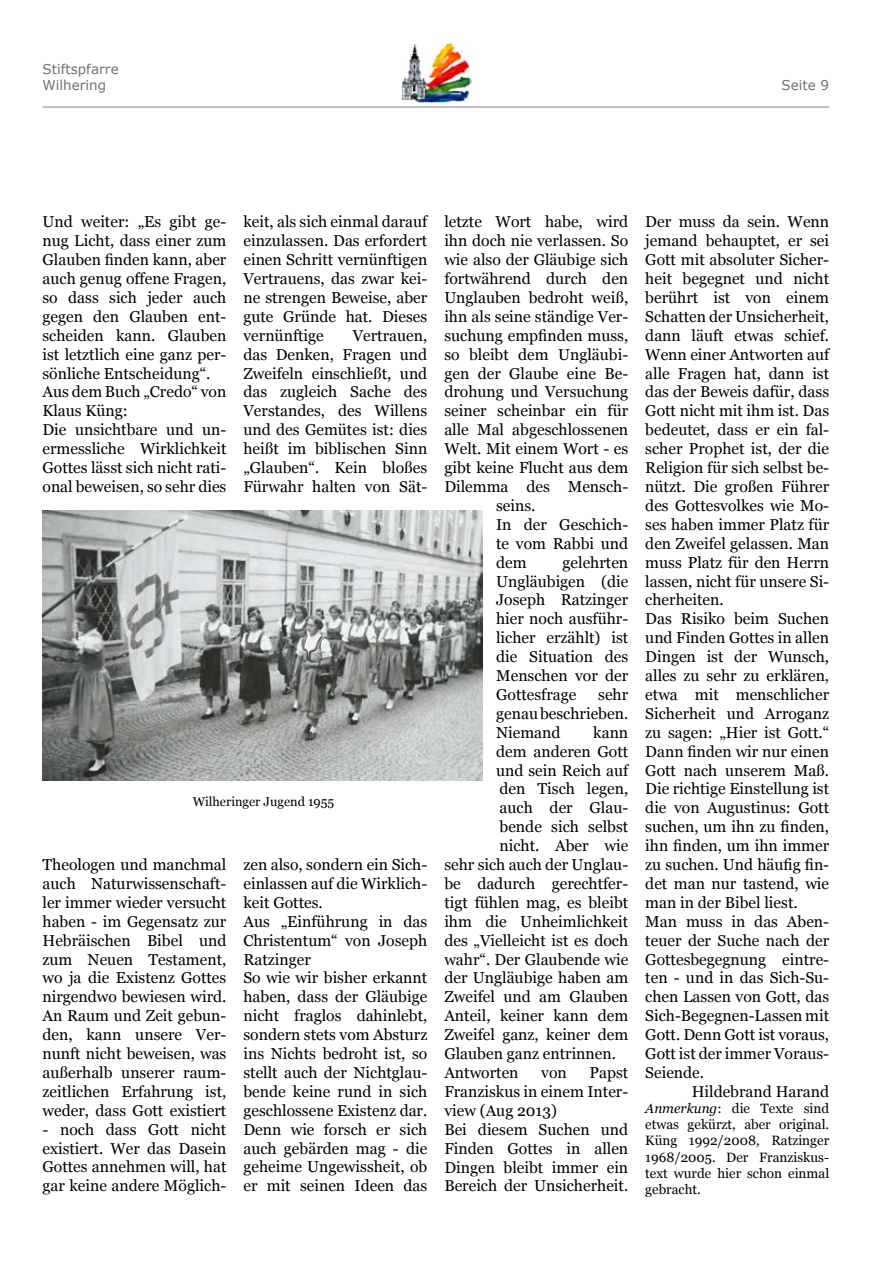
<style>
.page{position:relative;width:893px;height:1263px;background:#fff}
.page>*{position:absolute;margin:0;border:0;box-sizing:border-box;transform-origin:0 0}
.t1{font:15.75px/18.9px "Georgia";color:#000;text-align:justify}
.t2{font:13.5px/16.2px "Georgia";color:#000;text-align:justify}
.t3{font:13.5px/16.2px "Verdana";color:#707173}
.t4{font:12.75px "Georgia";color:#000}
.s1{font-style:italic}
</style>
<div class="page">
<hr style="left:43px;top:107px;width:786px;height:1px;background:#000">
<img style="left:402px;top:43px;width:69px;height:60px">
<img style="left:43px;top:511px;width:439px;height:270px">
<p class="t3" style="left:43px;top:61px;width:78px">Stiftspfarre<br>Wilhering</p>
<p class="t3" style="left:781px;top:77px;width:49px">Seite 9</p>
<p class="t1" style="left:43px;top:213px;width:185px;text-align:left">Und weiter: „Es gibt ge&shy;nug Licht, dass einer zum<br>Glauben finden kann, aber auch genug offene Fragen, so dass sich jeder auch gegen den Glauben ent&shy;scheiden kann. Glauben ist letztlich eine ganz per&shy;sönliche Entscheidung“.<br>Aus dem Buch „Credo“ von<br>Klaus Küng:<br>Die unsichtbare und un&shy;ermessliche Wirklichkeit<br>Gottes lässt sich nicht rati&shy;onal beweisen, so sehr dies</p>
<p class="t1" style="left:243px;top:213px;width:185px">keit, als sich einmal darauf einzulassen. Das erfordert einen Schritt vernünftigen Vertrauens, das zwar kei&shy;ne strengen Beweise, aber gute Gründe hat. Dieses vernünftige</p>
<p class="t1" style="left:243px;top:326px;width:185px;text-indent:109px">Vertrauen, das Denken, Fragen und Zweifeln einschließt, und das zugleich Sache des Verstandes, des Willens und des Gemütes ist: dies heißt im biblischen Sinn „Glauben“. Kein bloßes Fürwahr halten von Sät-</p>
<p class="t4" style="left:193px;top:794px;width:143px">Wilheringer Jugend 1955</p>
<p class="t1" style="left:43px;top:855px;width:185px">Theologen und manchmal auch Naturwissenschaft&shy;ler immer wieder versucht haben - im Gegensatz zur Hebräischen Bibel und zum Neuen Testament, wo ja die Existenz Gottes nirgendwo bewiesen wird.<br>An Raum und Zeit gebun&shy;den, kann unsere Ver&shy;nunft nicht beweisen, was außerhalb unserer raum&shy;zeitlichen Erfahrung ist, weder, dass Gott existiert</p>
<p class="t1" style="left:43px;top:1120px;width:185px">- noch dass Gott nicht existiert. Wer das Dasein Gottes annehmen will, hat gar keine andere Möglich-</p>
<p class="t1" style="left:243px;top:855px;width:185px;text-align:left">zen also, sondern ein Sich&shy;einlassen auf die Wirklich&shy;keit Gottes.<br>Aus „Einführung in das<br>Christentum“ von Joseph<br>Ratzinger<br>So wie wir bisher erkannt haben, dass der Gläubige nicht fraglos dahinlebt, sondern stets vom Absturz ins Nichts bedroht ist, so stellt auch der Nichtglau&shy;bende keine rund in sich geschlossene Existenz dar.<br>Denn wie forsch er sich auch gebärden mag - die geheime Ungewissheit, ob er mit seinen Ideen das</p>
<p class="t1" style="left:444px;top:213px;width:185px">letzte Wort habe, wird</p>
<p class="t1" style="left:444px;top:232px;width:185px">ihn doch nie verlassen. So</p>
<p class="t1" style="left:444px;top:251px;width:185px">wie also der Gläubige sich</p>
<p class="t1" style="left:444px;top:270px;width:185px">fortwährend durch den</p>
<p class="t1" style="left:444px;top:288px;width:185px">Unglauben bedroht weiß,</p>
<p class="t1" style="left:444px;top:307px;width:185px">ihn als seine ständige Ver-</p>
<p class="t1" style="left:444px;top:326px;width:185px">suchung empfinden muss,</p>
<p class="t1" style="left:444px;top:345px;width:185px">so bleibt dem Ungläubi-</p>
<p class="t1" style="left:444px;top:364px;width:185px">gen der Glaube eine Be-</p>
<p class="t1" style="left:444px;top:383px;width:185px">drohung und Versuchung</p>
<p class="t1" style="left:444px;top:402px;width:185px">seiner scheinbar ein für</p>
<p class="t1" style="left:444px;top:421px;width:185px">alle Mal abgeschlossenen</p>
<p class="t1" style="left:444px;top:440px;width:185px">Welt. Mit einem Wort - es</p>
<p class="t1" style="left:444px;top:459px;width:185px">gibt keine Flucht aus dem</p>
<p class="t1" style="left:444px;top:477px;width:185px">Dilemma des Mensch-</p>
<p class="t1" style="left:496px;top:496px;width:41px">seins.</p>
<p class="t1" style="left:496px;top:515px;width:134px">In der Geschich-</p>
<p class="t1" style="left:496px;top:534px;width:134px">te vom Rabbi und</p>
<p class="t1" style="left:496px;top:553px;width:32px">dem</p>
<p class="t1" style="left:496px;top:553px;width:134px;text-indent:66px">gelehrten Ungläubigen (die Joseph Ratzinger hier noch ausführ&shy;licher erzählt) ist die Situation des Menschen vor der Gottesfrage</p>
<p class="t1" style="left:496px;top:685px;width:134px;text-indent:102px">sehr genau beschrieben.<br>Niemand</p>
<p class="t1" style="left:593px;top:723px;width:36px">kann</p>
<p class="t1" style="left:496px;top:742px;width:134px">dem anderen Gott</p>
<p class="t1" style="left:496px;top:761px;width:134px">und sein Reich auf</p>
<p class="t1" style="left:500px;top:780px;width:130px">den Tisch legen,</p>
<p class="t1" style="left:500px;top:799px;width:130px">auch der Glau-</p>
<p class="t1" style="left:500px;top:818px;width:130px">bende sich selbst</p>
<p class="t1" style="left:500px;top:837px;width:130px">nicht. Aber wie</p>
<p class="t1" style="left:444px;top:855px;width:185px">sehr sich auch der Unglau-</p>
<p class="t1" style="left:444px;top:874px;width:185px">be dadurch gerechtfer-</p>
<p class="t1" style="left:444px;top:893px;width:185px">tigt fühlen mag, es bleibt</p>
<p class="t1" style="left:444px;top:912px;width:185px">ihm die Unheimlichkeit</p>
<p class="t1" style="left:444px;top:931px;width:185px">des „Vielleicht ist es doch</p>
<p class="t1" style="left:444px;top:950px;width:185px">wahr“. Der Glaubende wie</p>
<p class="t1" style="left:444px;top:969px;width:185px">der Ungläubige haben am</p>
<p class="t1" style="left:444px;top:988px;width:185px">Zweifel und am Glauben</p>
<p class="t1" style="left:444px;top:1007px;width:185px">Anteil, keiner kann dem</p>
<p class="t1" style="left:444px;top:1026px;width:185px">Zweifel ganz, keiner dem</p>
<p class="t1" style="left:444px;top:1044px;width:173px">Glauben ganz entrinnen.</p>
<p class="t1" style="left:444px;top:1063px;width:76px">Antworten</p>
<p class="t1" style="left:541px;top:1063px;width:27px">von</p>
<p class="t1" style="left:444px;top:1063px;width:185px;text-align:left;text-indent:145px">Papst<br>Franziskus in einem Inter&shy;view (Aug 2013)<br>Bei diesem Suchen und<br>Finden Gottes in allen<br>Dingen bleibt immer ein<br>Bereich der Unsicherheit.</p>
<p class="t1" style="left:645px;top:213px;width:185px;text-align:left">Der muss da sein. Wenn jemand behauptet, er sei<br>Gott mit absoluter Sicher&shy;heit begegnet und nicht berührt ist von einem<br>Schatten der Unsicherheit, dann läuft etwas schief.<br>Wenn einer Antworten auf alle Fragen hat, dann ist das der Beweis dafür, dass<br>Gott nicht mit ihm ist. Das bedeutet, dass er ein fal&shy;scher Prophet ist, der die<br>Religion für sich selbst be&shy;nützt. Die großen Führer des Gottesvolkes wie Mo&shy;ses haben immer Platz für den Zweifel gelassen. Man muss Platz für den Herrn lassen, nicht für unsere Si&shy;cherheiten.<br>Das Risiko beim Suchen und Finden Gottes in allen<br>Dingen ist der Wunsch, alles zu sehr zu erklären, etwa mit menschlicher<br>Sicherheit und Arroganz zu sagen: „Hier ist Gott.“<br>Dann finden wir nur einen<br>Gott nach unserem Maß.<br>Die richtige Einstellung ist die von Augustinus: Gott suchen, um ihn zu finden, ihn finden, um ihn immer zu suchen. Und häufig fin&shy;det man nur tastend, wie man in der Bibel liest.<br>Man muss in das Aben&shy;teuer der Suche nach der<br>Gottesbegegnung eintre&shy;ten - und in das Sich-Su&shy;chen Lassen von Gott, das<br>Sich-Begegnen-Lassen mit<br>Gott. Denn Gott ist voraus,<br>Gott ist der immer Voraus-<br>Seiende.</p>
<p class="t1" style="left:692px;top:1082px;width:139px">Hildebrand Harand</p>
<p class="t2" style="left:645px;top:1100px;width:185px"><span class="s1">Anmerkung</span>: die Texte sind etwas gekürzt, aber original.<br>Küng 1992/2008, Ratzinger 1968/2005. Der Franziskus&shy;text wurde hier schon einmal gebracht.</p>
</div>
